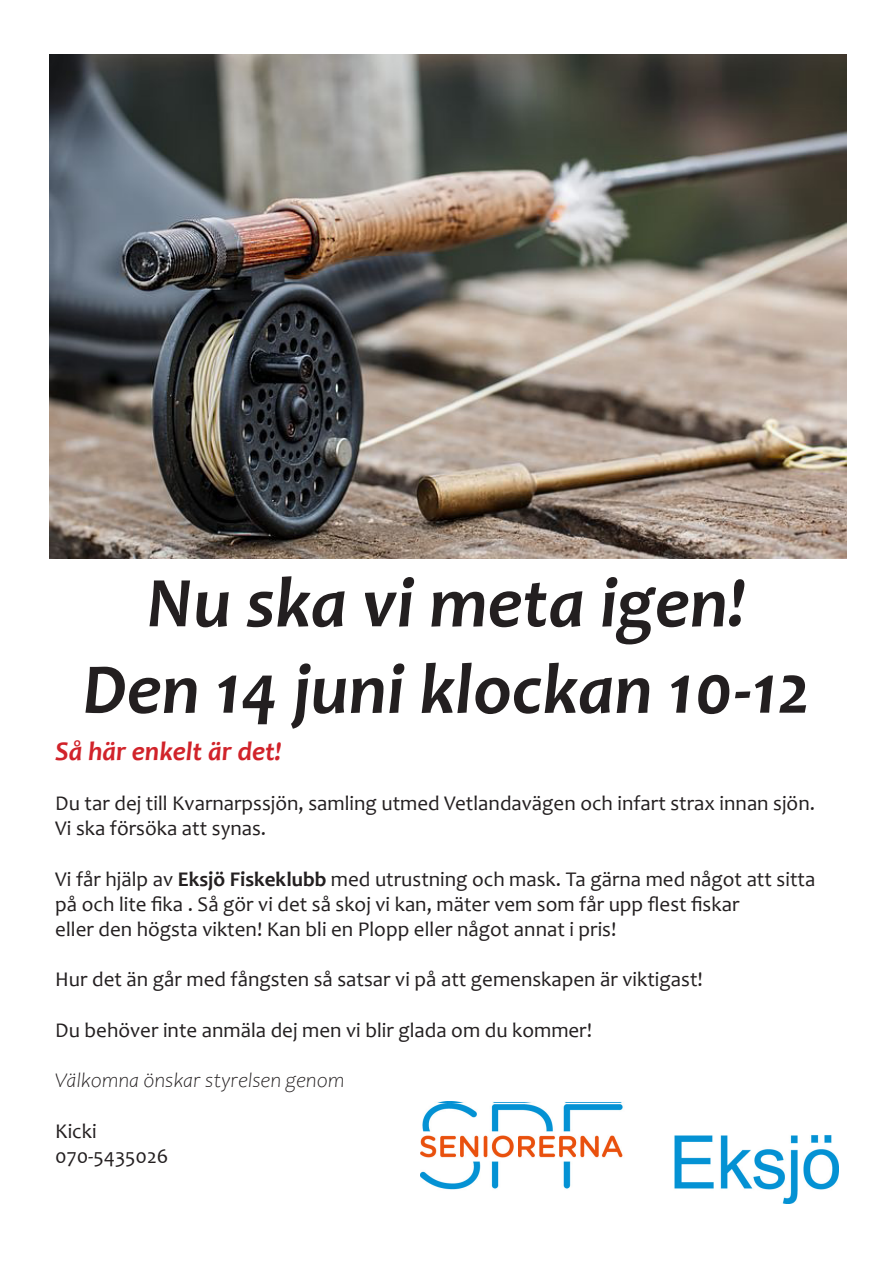
<style>
.page{position:relative;width:893px;height:1263px;background:#fff}
.page>*{position:absolute;margin:0;border:0;box-sizing:border-box;transform-origin:0 0}
.t1{font:italic 700 72px "Candara";color:#231f20}
.t2{font:italic 700 27px "Candara";color:#d1232a}
.t3{font:21px/25.2px "Candara";color:#231f20}
.t4{font:italic 300 21px "Candara";color:#231f20}
.s1{font-weight:700}
</style>
<div class="page">
<img style="left:49px;top:54px;width:797px;height:504px">
<img style="left:420px;top:1103px;width:419px;height:100px">
<p class="t1" style="left:147px;top:558px;width:601px">Nu ska vi meta igen!</p>
<p class="t1" style="left:82px;top:644px;width:729px">Den 14 juni klockan 10-12</p>
<p class="t2" style="left:55px;top:734px;width:228px">Så här enkelt är det!</p>
<p class="t3" style="left:55px;top:790px;width:761px">Du tar dej till Kvarnarpssjön, samling utmed Vetlandavägen och infart strax innan sjön.<br>Vi ska försöka att synas.</p>
<p class="t3" style="left:55px;top:866px;width:762px">Vi får hjälp av <span class="s1">Eksjö Fiskeklubb</span> med utrustning och mask. Ta gärna med något att sitta på och lite fika . Så gör vi det så skoj vi kan, mäter vem som får upp flest fiskar<br>eller den högsta vikten! Kan bli en Plopp eller något annat i pris!</p>
<p class="t3" style="left:55px;top:967px;width:649px">Hur det än går med fångsten så satsar vi på att gemenskapen är viktigast!</p>
<p class="t3" style="left:55px;top:1017px;width:538px">Du behöver inte anmäla dej men vi blir glada om du kommer!</p>
<p class="t4" style="left:55px;top:1069px;width:291px">Välkomna önskar styrelsen genom</p>
<p class="t3" style="left:55px;top:1118px;width:43px">Kicki</p>
<p class="t3" style="left:55px;top:1143px;width:115px">070-5435026</p>
</div>
